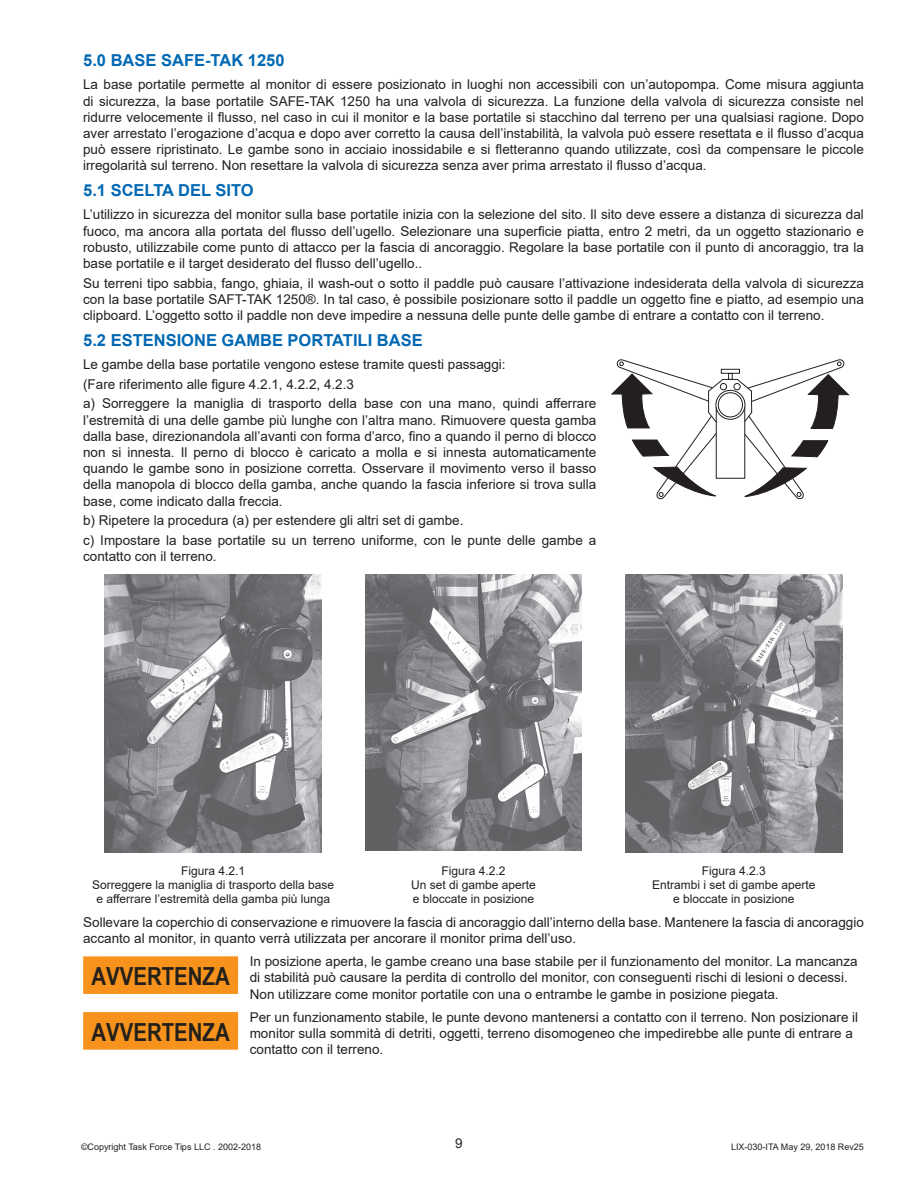
<style>
.page{position:relative;width:918px;height:1188px;background:#fff}
.page>*{position:absolute;margin:0;border:0;box-sizing:border-box;transform-origin:0 0}
.t1{font:700 24.9px "Arial Narrow";color:#23201b}
.Section_Numbers{font:700 16.5px "Arial";color:#0168b3}
.Section_Body{font:13.5px/16.2px "Arial";color:#231f20;text-align:justify}
.Figure_Numbers{font:12px "Arial";color:#231f20}
.t2{font:9px "Arial";color:#231f20}
</style>
<div class="page">
<svg style="left:611px;top:359px;width:238px;height:140px"></svg>
<img style="left:105px;top:574px;width:217px;height:278px">
<img style="left:366px;top:574px;width:216px;height:277px">
<img style="left:625px;top:574px;width:217px;height:278px">
<div style="left:83px;top:956px;width:155px;height:38px;background:#f7931d"></div>
<div style="left:83px;top:1012px;width:155px;height:38px;background:#f7931d"></div>
<p class="Section_Numbers" style="left:83px;top:49px;width:203px">5.0 BASE SAFE-TAK 1250</p>
<p class="Section_Body" style="left:83px;top:76px;width:782px">La base portatile permette al monitor di essere posizionato in luoghi non accessibili con un’autopompa. Come misura aggiunta di sicurezza, la base portatile SAFE-TAK 1250 ha una valvola di sicurezza. La funzione della valvola di sicurezza consiste nel ridurre velocemente il flusso, nel caso in cui il monitor e la base portatile si stacchino dal terreno per una qualsiasi ragione. Dopo aver arrestato l’erogazione d’acqua e dopo aver corretto la causa dell’instabilità, la valvola può essere resettata e il flusso d’acqua può essere ripristinato. Le gambe sono in acciaio inossidabile e si fletteranno quando utilizzate, così da compensare le piccole irregolarità sul terreno. Non resettare la valvola di sicurezza senza aver prima arrestato il flusso d’acqua.</p>
<p class="Section_Numbers" style="left:83px;top:178px;width:172px">5.1 SCELTA DEL SITO</p>
<p class="Section_Body" style="left:83px;top:207px;width:782px">L’utilizzo in sicurezza del monitor sulla base portatile inizia con la selezione del sito. Il sito deve essere a distanza di sicurezza dal fuoco, ma ancora alla portata del flusso dell’ugello. Selezionare una superficie piatta, entro 2 metri, da un oggetto stazionario e robusto, utilizzabile come punto di attacco per la fascia di ancoraggio. Regolare la base portatile con il punto di ancoraggio, tra la base portatile e il target desiderato del flusso dell’ugello..</p>
<p class="Section_Body" style="left:83px;top:275px;width:782px">Su terreni tipo sabbia, fango, ghiaia, il wash-out o sotto il paddle può causare l’attivazione indesiderata della valvola di sicurezza con la base portatile SAFT-TAK 1250®. In tal caso, è possibile posizionare sotto il paddle un oggetto fine e piatto, ad esempio una clipboard. L’oggetto sotto il paddle non deve impedire a nessuna delle punte delle gambe di entrare a contatto con il terreno.</p>
<p class="Section_Numbers" style="left:83px;top:328px;width:341px">5.2 ESTENSIONE GAMBE PORTATILI BASE</p>
<p class="Section_Body" style="left:83px;top:356px;width:424px">Le gambe della base portatile vengono estese tramite questi passaggi:</p>
<p class="Section_Body" style="left:83px;top:376px;width:272px">(Fare riferimento alle figure 4.2.1, 4.2.2, 4.2.3</p>
<p class="Section_Body" style="left:83px;top:395px;width:515px">a) Sorreggere la maniglia di trasporto della base con una mano, quindi afferrare l’estremità di una delle gambe più lunghe con l’altra mano. Rimuovere questa gamba dalla base, direzionandola all’avanti con forma d’arco, fino a quando il perno di blocco non si innesta. Il perno di blocco è caricato a molla e si innesta automaticamente quando le gambe sono in posizione corretta. Osservare il movimento verso il basso della manopola di blocco della gamba, anche quando la fascia inferiore si trova sulla base, come indicato dalla freccia.</p>
<p class="Section_Body" style="left:83px;top:512px;width:382px">b) Ripetere la procedura (a) per estendere gli altri set di gambe.</p>
<p class="Section_Body" style="left:83px;top:532px;width:515px">c) Impostare la base portatile su un terreno uniforme, con le punte delle gambe a contatto con il terreno.</p>
<p class="Figure_Numbers" style="left:702px;top:862px;width:66px">Figura 4.2.3</p>
<p class="Figure_Numbers" style="left:652px;top:876px;width:165px">Entrambi i set di gambe aperte</p>
<p class="Figure_Numbers" style="left:673px;top:891px;width:123px">e bloccate in posizione</p>
<p class="Section_Body" style="left:83px;top:914px;width:782px">Sollevare la coperchio di conservazione e rimuovere la fascia di ancoraggio dall’interno della base. Mantenere la fascia di ancoraggio accanto al monitor, in quanto verrà utilizzata per ancorare il monitor prima dell’uso.</p>
<p class="t1" style="left:91px;top:957px;width:140px">AVVERTENZA</p>
<p class="Section_Body" style="left:250px;top:953px;width:609px;text-align:left">In posizione aperta, le gambe creano una base stabile per il funzionamento del monitor. La mancanza di stabilità può causare la perdita di controllo del monitor, con conseguenti rischi di lesioni o decessi.<br>Non utilizzare come monitor portatile con una o entrambe le gambe in posizione piegata.</p>
<p class="t1" style="left:91px;top:1013px;width:140px">AVVERTENZA</p>
<p class="Section_Body" style="left:250px;top:1009px;width:610px;text-align:left">Per un funzionamento stabile, le punte devono mantenersi a contatto con il terreno. Non posizionare il monitor sulla sommità di detriti, oggetti, terreno disomogeneo che impedirebbe alle punte di entrare a contatto con il terreno.</p>
<p class="Figure_Numbers" style="left:181px;top:862px;width:66px">Figura 4.2.1</p>
<p class="Figure_Numbers" style="left:92px;top:876px;width:244px">Sorreggere la maniglia di trasporto della base</p>
<p class="Figure_Numbers" style="left:96px;top:891px;width:235px">e afferrare l’estremità della gamba più lunga</p>
<p class="Figure_Numbers" style="left:442px;top:862px;width:66px">Figura 4.2.2</p>
<p class="Figure_Numbers" style="left:411px;top:876px;width:126px">Un set di gambe aperte</p>
<p class="Figure_Numbers" style="left:413px;top:891px;width:123px">e bloccate in posizione</p>
<p class="t2" style="left:81px;top:1140px;width:182px">©Copyright Task Force Tips LLC . 2002-2018</p>
<p class="Section_Body" style="left:455px;top:1135px;width:9px">9</p>
<p class="t2" style="left:731px;top:1140px;width:134px">LIX-030-ITA May 29, 2018 Rev25</p>
</div>
